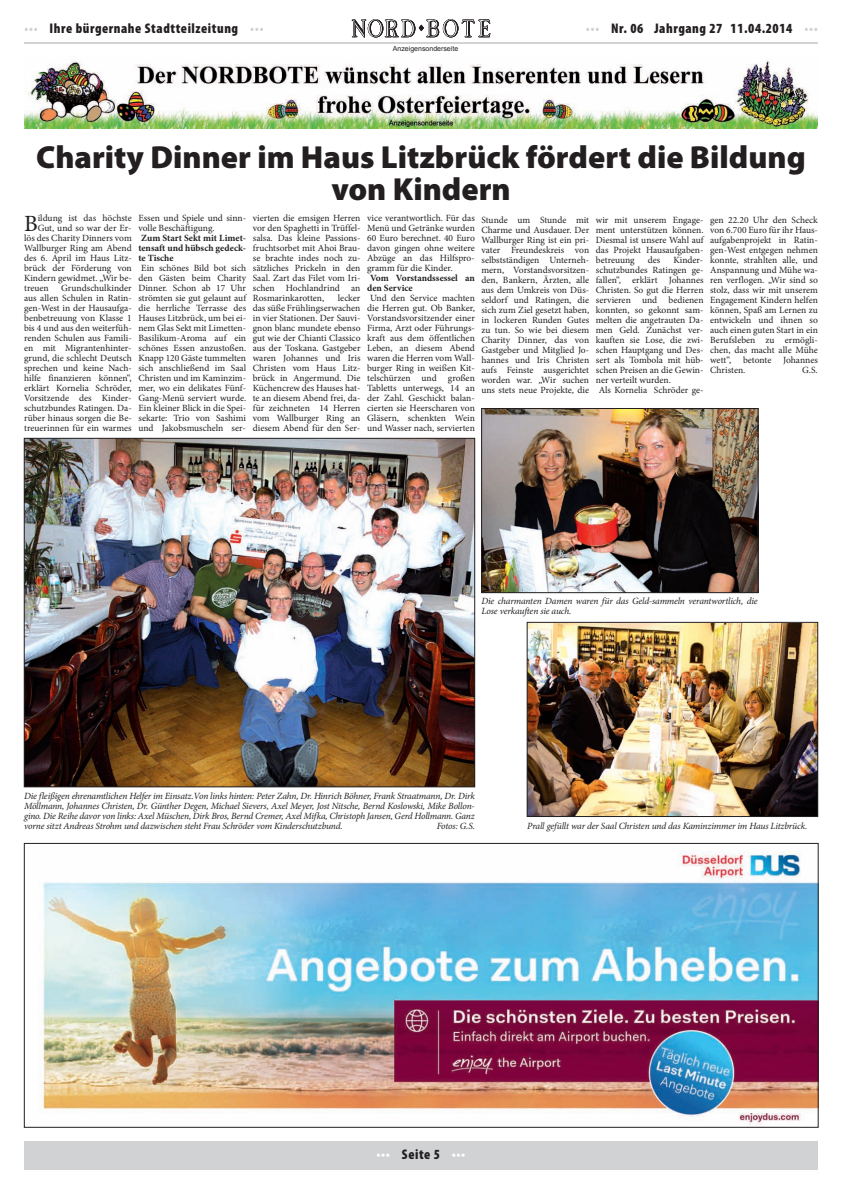
<style>
.page{position:relative;width:842px;height:1191px;background:#fff}
.page>*{position:absolute;margin:0;border:0;box-sizing:border-box;transform-origin:0 0}
.t1{font:900 32px/32px "Myriad Pro";color:#231f20;text-align:center}
.t2{font:23.2px "Minion Pro";color:#231f20}
.t3{font:900 condensed 14px "Myriad Pro";letter-spacing:.04em;color:#231f20}
.t4{font:900 condensed 14px "Myriad Pro";letter-spacing:.04em;color:#fff}
.t5{font:9.5px/10px "Minion Pro";color:#231f20;text-align:justify}
.t6{font:italic 9.5px/10px "Minion Pro";letter-spacing:-.015em;color:#231f20;text-align:justify}
.t7{font:700 9.5px/10px "Minion Pro";color:#231f20;text-align:justify}
.t8{font:7px "Arial";color:#231f20}
.s1{color:#fff}
.s2{color:#231f20}
</style>
<div class="page">
<div style="left:24px;top:1141px;width:794px;height:28px;background:#d1d2d4"></div>
<svg style="left:586px;top:28px;width:13px;height:3px"></svg>
<svg style="left:805px;top:28px;width:12px;height:3px"></svg>
<hr style="left:24px;top:42px;width:794px;height:1px;background:#d1d2d4">
<svg style="left:25px;top:28px;width:12px;height:3px"></svg>
<svg style="left:250px;top:28px;width:13px;height:3px"></svg>
<svg style="left:352px;top:19px;width:138px;height:18px"></svg>
<img style="left:41px;top:851px;width:775px;height:274px">
<img style="left:25px;top:60px;width:793px;height:68px">
<img style="left:26px;top:440px;width:447px;height:345px">
<div style="left:24px;top:438px;width:451px;height:349px;border:1px solid #231f20"></div>
<img style="left:529px;top:624px;width:287px;height:190px">
<div style="left:527px;top:622px;width:291px;height:194px;border:1px solid #231f20"></div>
<img style="left:483px;top:410px;width:273px;height:181px">
<div style="left:481px;top:408px;width:277px;height:185px;border:1px solid #231f20"></div>
<h3 class="t3" style="left:50px;top:24px;width:190px">Ihre bürgernahe Stadtteilzeitung</h3>
<p class="t8" style="left:393px;top:44px;width:67px">Anzeigensonderseite</p>
<h3 class="t3" style="left:611px;top:24px;width:183px">Nr. 06 <span class="s1">•</span> Jahrgang 27 <span class="s1">•</span>11.04.2014</h3>
<h1 class="t1" style="left:36px;top:144px;width:771px">Charity Dinner im Haus Litzbrück fördert die Bildung von Kindern</h1>
<h2 class="t2" style="left:24px;top:215px;width:15px">B</h2>
<p class="t5" style="left:38px;top:214px;width:96px">ildung ist das höchste</p>
<p class="t5" style="left:138px;top:214px;width:109px">Essen und Spiele und sinn&shy;volle Beschäftigung.</p>
<p class="t7" style="left:138px;top:234px;width:109px">Zum Start Sekt mit Limet&shy;tensaft und hübsch gedeck&shy;te Tische</p>
<p class="t5" style="left:138px;top:264px;width:109px">Ein schönes Bild bot sich den Gästen beim Charity Dinner. Schon ab 17 Uhr strömten sie gut gelaunt auf die herrliche Terrasse des Hauses Litzbrück, um bei ei&shy;nem Glas Sekt mit Limetten-Basilikum-Aroma auf ein schönes Essen anzustoßen.<br>Knapp 120 Gäste tummelten sich anschließend im Saal Christen und im Kaminzim&shy;mer, wo ein delikates Fünf-Gang-Menü serviert wurde.<br>Ein kleiner Blick in die Spei&shy;sekarte: Trio von Sashimi und Jakobsmuscheln ser-</p>
<p class="t5" style="left:253px;top:214px;width:109px">vierten die emsigen Herren vor den Spaghetti in Trüffel&shy;salsa. Das kleine Passions&shy;fruchtsorbet mit Ahoi Brau&shy;se brachte indes noch zu&shy;sätzliches Prickeln in den Saal. Zart das Filet vom Iri&shy;schen Hochlandrind an Rosmarinkarotten,</p>
<p class="t5" style="left:367px;top:214px;width:109px">vice verantwortlich. Für das Menü und Getränke wurden 60 Euro berechnet. 40 Euro davon gingen ohne weitere Abzüge an das Hilfspro&shy;gramm für die Kinder.</p>
<p class="t7" style="left:367px;top:274px;width:109px">Vom Vorstandssessel an den Service</p>
<p class="t5" style="left:367px;top:294px;width:109px">Und den Service machten die Herren gut. Ob Banker, Vorstandsvorsitzender einer Firma, Arzt oder Führungs&shy;kraft aus dem öffentlichen Leben, an diesem Abend waren die Herren vom Wall&shy;burger Ring in weißen Kit&shy;telschürzen und großen Tabletts unterwegs, 14 an der Zahl. Geschickt balan&shy;cierten sie Heerscharen von Gläsern, schenkten Wein und Wasser nach, servierten</p>
<p class="t5" style="left:481px;top:215px;width:109px">Stunde um Stunde mit Charme und Ausdauer. Der Wallburger Ring ist ein pri&shy;vater Freundeskreis von selbstständigen Unterneh&shy;mern, Vorstandsvorsitzen&shy;den, Bankern, Ärzten, alle aus dem Umkreis von Düs&shy;seldorf und Ratingen, die sich zum Ziel gesetzt haben, in lockeren Runden Gutes zu tun. So wie bei diesem Charity Dinner, das von Gastgeber und Mitglied Jo&shy;hannes und Iris Christen aufs Feinste ausgerichtet worden war. „Wir suchen uns stets neue Projekte, die</p>
<p class="t5" style="left:596px;top:216px;width:109px">wir mit unserem Engage&shy;ment unterstützen können.<br>Diesmal ist unsere Wahl auf das Projekt Hausaufgaben&shy;betreuung</p>
<p class="t5" style="left:710px;top:216px;width:109px">gen 22.20 Uhr den Scheck von 6.700 Euro für ihr Haus&shy;aufgabenprojekt in Ratin&shy;gen-West entgegen nehmen konnte, strahlten alle, und Anspannung und Mühe wa&shy;ren verflogen. „Wir sind so stolz, dass wir mit unserem Engagement Kindern helfen können, Spaß am Lernen zu entwickeln und ihnen so auch einen guten Start in ein Berufsleben zu ermögli&shy;chen, das macht alle Mühe wett“, betonte Johannes Christen.</p>
<p class="t5" style="left:38px;top:224px;width:95px">Gut, und so war der Er-</p>
<p class="t5" style="left:24px;top:234px;width:109px">lös des Charity Dinners vom</p>
<p class="t5" style="left:24px;top:244px;width:109px">Wallburger Ring am Abend</p>
<p class="t5" style="left:24px;top:254px;width:109px">des 6. April im Haus Litz-</p>
<p class="t5" style="left:24px;top:264px;width:109px">brück der Förderung von</p>
<p class="t5" style="left:24px;top:274px;width:109px">Kindern gewidmet. „Wir be-</p>
<p class="t5" style="left:24px;top:284px;width:26px">treuen</p>
<p class="t5" style="left:596px;top:256px;width:109px;text-align:left;text-indent:78px">Kinder&shy;schutzbundes Ratingen ge&shy;fallen“, erklärt Johannes<br>Christen. So gut die Herren servieren und bedienen konnten, so gekonnt sam&shy;melten die angetrauten Da&shy;men Geld. Zunächst ver&shy;kauften sie Lose, die zwi&shy;schen Hauptgang und Des&shy;sert als Tombola mit hüb&shy;schen Preisen an die Gewin&shy;ner verteilt wurden.<br>Als Kornelia Schröder ge-</p>
<p class="t5" style="left:648px;top:256px;width:14px">des</p>
<p class="t5" style="left:24px;top:284px;width:109px;text-indent:37px">Grundschulkinder aus allen Schulen in Ratin&shy;gen-West in der Hausaufga&shy;benbetreuung von Klasse 1 bis 4 und aus den weiterfüh&shy;renden Schulen aus Famili&shy;en mit Migrantenhinter&shy;grund, die schlecht Deutsch sprechen und keine Nach&shy;hilfe finanzieren können“, erklärt Kornelia Schröder, Vorsitzende des Kinder&shy;schutzbundes Ratingen. Da&shy;rüber hinaus sorgen die Be&shy;treuerinnen für ein warmes</p>
<p class="t5" style="left:253px;top:294px;width:109px;text-indent:85px">lecker das süße Frühlingserwachen in vier Stationen. Der Sauvi&shy;gnon blanc mundete ebenso gut wie der Chianti Classico aus der Toskana. Gastgeber waren Johannes und Iris Christen vom Haus Litz&shy;brück in Angermund. Die Küchencrew des Hauses hat&shy;te an diesem Abend frei, da&shy;für zeichneten 14 Herren vom Wallburger Ring an diesem Abend für den Ser-</p>
<p class="t5" style="left:802px;top:366px;width:17px">G.S.</p>
<p class="t6" style="left:481px;top:596px;width:278px">Die charmanten Damen waren für das Geld-sammeln verantwortlich, die<br>Lose verkauften sie auch.</p>
<p class="t6" style="left:24px;top:792px;width:452px">Die fleißigen ehrenamtlichen Helfer im Einsatz.Von links hinten: Peter Zahn, Dr. Hinrich Böhner, Frank Straatmann, Dr. Dirk Möllmann, Johannes Christen, Dr. Günther Degen, Michael Sievers, Axel Meyer, Jost Nitsche, Bernd Koslowski, Mike Bollon&shy;gino. Die Reihe davor von links: Axel Müschen, Dirk Bros, Bernd Cremer, Axel Mifka, Christoph Jansen, Gerd Hollmann. Ganz vorne sitzt Andreas Strohm und dazwischen steht Frau Schröder vom Kinderschutzbund.</p>
<p class="t6" style="left:437px;top:822px;width:40px">Fotos: G.S.</p>
<p class="t6" style="left:527px;top:822px;width:281px">Prall gefüllt war der Saal Christen und das Kaminzimmer im Haus Litzbrück.</p>
<h3 class="t4" style="left:376px;top:1149px;width:91px">••• <span class="s2">Seite 5</span> •••</h3>
</div>
